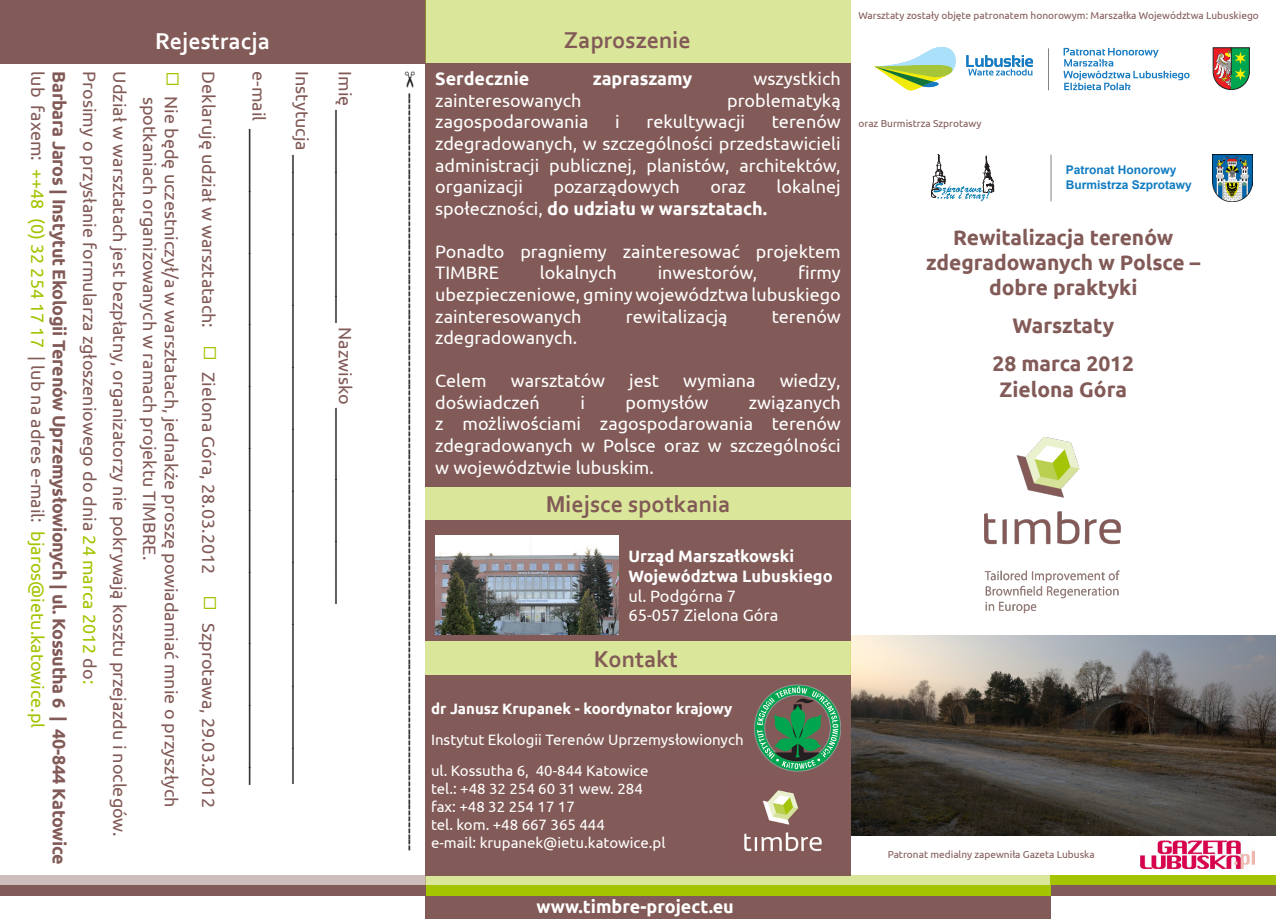
<style>
.page{position:relative;width:1276px;height:919px;background:#fff}
.page>*{position:absolute;margin:0;border:0;box-sizing:border-box;transform-origin:0 0}
.t1{font:700 24px "Corbel";color:#825a57}
.t2{font:700 24px "Corbel";color:#fff}
.t3{font:700 21px/25.2px "Ubuntu";color:#825a57;text-align:center}
.t4{font:19.5px "Ubuntu";color:#231f20}
.t5{font:18px/21.6px "Ubuntu";color:#fff;text-align:justify}
.t6{font:18px "Ubuntu";color:#825a57}
.t7{font:18px "Ubuntu";color:#231f20}
.t8{font:700 18px/21.6px "Ubuntu";letter-spacing:-.02em;color:#825a57}
.t9{font:700 18px "Ubuntu";color:#fff}
.t10{font:700 16.5px/19.8px "Ubuntu";color:#fff}
.t11{font:16.5px "Ubuntu";color:#fff}
.t12{font:15px/18px "Ubuntu";color:#fff}
.t13{font:700 15px "Ubuntu";color:#fff}
.t14{font:700 12px/14.4px "Arial";color:#117cc1}
.t15{font:10.2px "Ubuntu";color:#825a57}
.s1{font-weight:400;color:#a4c300}
.s2{font-weight:400}
.s3{color:#a4c300}
.s4{color:#825a57}
</style>
<div class="page">
<img style="left:850px;top:635px;width:426px;height:200px">
<div style="left:0;top:0;width:425px;height:64px;background:#825a57"></div>
<div style="left:1050px;top:875px;width:226px;height:10px;background:#a4c300"></div>
<div style="left:425px;top:875px;width:625px;height:10px;background:#dae79a"></div>
<div style="left:0;top:875px;width:425px;height:10px;background:#cdbdbc"></div>
<div style="left:1050px;top:885px;width:226px;height:10px;background:#825a57"></div>
<div style="left:425px;top:885px;width:625px;height:10px;background:#a4c300"></div>
<div style="left:0;top:885px;width:425px;height:10px;background:#825a57"></div>
<div style="left:425px;top:895px;width:625px;height:23px;background:#825a57"></div>
<div style="left:425px;top:0;width:425px;height:64px;background:#dae79a"></div>
<div style="left:425px;top:487px;width:425px;height:33px;background:#dae79a"></div>
<div style="left:425px;top:640px;width:425px;height:35px;background:#dae79a"></div>
<div style="left:425px;top:520px;width:425px;height:120px;background:#825a57"></div>
<div style="left:425px;top:64px;width:425px;height:423px;background:#825a57"></div>
<div style="left:425px;top:675px;width:425px;height:200px;background:#825a57"></div>
<img style="left:950px;top:437px;width:203px;height:203px">
<img style="left:744px;top:790px;width:78px;height:62px">
<img style="left:435px;top:535px;width:184px;height:99px">
<hr style="left:1048px;top:48px;width:1px;height:42px;background:#808285">
<svg style="left:1212px;top:47px;width:37px;height:43px;background:#7e8d5e"></svg>
<svg style="left:1063px;top:48px;width:126px;height:42px"></svg>
<svg style="left:966px;top:55px;width:67px;height:21px"></svg>
<svg style="left:874px;top:46px;width:82px;height:45px"></svg>
<img style="left:1212px;top:155px;width:40px;height:46px">
<svg style="left:931px;top:155px;width:63px;height:46px"></svg>
<hr style="left:1050px;top:155px;width:1px;height:46px;background:#808285">
<img style="left:1140px;top:840px;width:114px;height:28px">
<svg style="left:754px;top:684px;width:86px;height:87px"></svg>
<p class="t6" style="left:49px;top:71px;width:91px;rotate:90deg">lub faxem:</p>
<p class="t8" style="left:70px;top:169px;width:697px;text-indent:-98px;rotate:90deg">Barbara Jaros | Instytut Ekologii Terenów Uprzemysłowionych | ul. Kossutha 6 | 40-844 Katowice <span class="s1">++48 (0) 32 254 17 17</span> <span class="s2">| lub na adres e-mail:</span> <span class="s1">bjaros@ietu.katowice.pl</span></p>
<p class="t6" style="left:100px;top:71px;width:614px;rotate:90deg">Prosimy o przysłanie formularza zgłoszeniowego do dnia <span class="s3">24 marca 2012</span> do<span class="s3">:</span></p>
<p class="t6" style="left:130px;top:71px;width:766px;rotate:90deg">Udział w warsztatach jest bezpłatny, organizatorzy nie pokrywają kosztu przejazdu i noclegów.</p>
<p class="t2" style="left:155px;top:26px;width:116px">Rejestracja</p>
<p class="t1" style="left:564px;top:25px;width:129px">Zaproszenie</p>
<p class="t6" style="left:160px;top:97px;width:464px;rotate:90deg">spotkaniach organizowanych w ramach projektu TIMBRE.</p>
<p class="t6" style="left:182px;top:96px;width:712px;rotate:90deg">Nie będę uczestniczył/a w warsztatach, jednakże proszę powiadamiać mnie o przyszłych</p>
<p class="t6" style="left:219px;top:71px;width:258px;rotate:90deg">Deklaruję udział w warsztatach:</p>
<p class="t6" style="left:219px;top:372px;width:204px;rotate:90deg">Zielona Góra, 28.03.2012</p>
<p class="t6" style="left:219px;top:623px;width:186px;rotate:90deg">Szprotawa, 29.03.2012</p>
<p class="t7" style="left:270px;top:71px;width:715px;rotate:90deg"><span class="s4">e-mail</span> __________________________________________________________________________</p>
<p class="t7" style="left:313px;top:71px;width:714px;rotate:90deg"><span class="s4">Instytucja</span> _______________________________________________________________________</p>
<p class="t7" style="left:356px;top:71px;width:533px;rotate:90deg"><span class="s4">Imię</span> ________________________ <span class="s4">Nazwisko</span> ______________________</p>
<p class="t4" style="left:422px;top:93px;width:759px;rotate:90deg">----------------------------------------------------------------------------------------------------------------------------------</p>
<p class="t9" style="left:435px;top:68px;width:96px">Serdecznie</p>
<p class="t9" style="left:593px;top:68px;width:101px">zapraszamy</p>
<p class="t5" style="left:753px;top:67px;width:89px">wszystkich</p>
<p class="t5" style="left:435px;top:89px;width:148px">zainteresowanych</p>
<p class="t5" style="left:727px;top:89px;width:115px">problematyką</p>
<p class="t5" style="left:435px;top:111px;width:155px">zagospodarowania</p>
<p class="t5" style="left:615px;top:111px;width:6px">i</p>
<p class="t5" style="left:646px;top:111px;width:100px">rekultywacji</p>
<p class="t5" style="left:435px;top:111px;width:407px;text-indent:337px">terenów zdegradowanych, w szczególności przedstawicieli administracji publicznej, planistów, architektów, organizacji</p>
<p class="t5" style="left:553px;top:175px;width:128px">pozarządowych</p>
<p class="t5" style="left:710px;top:175px;width:37px">oraz</p>
<p class="t5" style="left:776px;top:175px;width:66px">lokalnej</p>
<p class="t9" style="left:435px;top:197px;width:333px"><span class="s2">społeczności,</span> do udziału w warsztatach.</p>
<p class="t5" style="left:435px;top:240px;width:407px">Ponadto pragniemy zainteresować projektem<br>TIMBRE</p>
<p class="t5" style="left:435px;top:261px;width:407px;text-indent:363px">firmy ubezpieczeniowe, gminy województwa lubuskiego zainteresowanych</p>
<p class="t5" style="left:540px;top:261px;width:78px">lokalnych</p>
<p class="t5" style="left:658px;top:261px;width:101px">inwestorów,</p>
<p class="t5" style="left:626px;top:305px;width:103px">rewitalizacją</p>
<p class="t5" style="left:772px;top:305px;width:70px">terenów</p>
<p class="t5" style="left:435px;top:326px;width:143px">zdegradowanych.</p>
<p class="t5" style="left:435px;top:369px;width:53px">Celem</p>
<p class="t5" style="left:511px;top:369px;width:96px">warsztatów</p>
<p class="t5" style="left:629px;top:369px;width:31px">jest</p>
<p class="t5" style="left:683px;top:369px;width:74px">wymiana</p>
<p class="t5" style="left:779px;top:369px;width:63px">wiedzy,</p>
<p class="t5" style="left:435px;top:391px;width:106px">doświadczeń</p>
<p class="t5" style="left:580px;top:391px;width:6px">i</p>
<p class="t5" style="left:625px;top:391px;width:84px">pomysłów</p>
<p class="t5" style="left:435px;top:391px;width:407px;text-indent:313px">związanych z możliwościami zagospodarowania terenów zdegradowanych w Polsce oraz w szczególności w województwie lubuskim.</p>
<p class="t1" style="left:546px;top:489px;width:186px">Miejsce spotkania</p>
<p class="t10" style="left:628px;top:546px;width:206px">Urząd Marszałkowski<br>Województwa Lubuskiego</p>
<p class="t11" style="left:628px;top:585px;width:109px">ul. Podgórna 7</p>
<p class="t11" style="left:628px;top:605px;width:152px">65-057 Zielona Góra</p>
<p class="t1" style="left:594px;top:644px;width:86px">Kontakt</p>
<p class="t13" style="left:431px;top:700px;width:303px">dr Janusz Krupanek - koordynator krajowy</p>
<p class="t12" style="left:431px;top:730px;width:314px">Instytut Ekologii Terenów Uprzemysłowionych</p>
<p class="t12" style="left:431px;top:761px;width:236px">ul. Kossutha 6, 40-844 Katowice tel.: +48 32 254 60 31 wew. 284 fax: +48 32 254 17 17<br>tel. kom. +48 667 365 444<br>e-mail: krupanek@ietu.katowice.pl</p>
<p class="t9" style="left:536px;top:895px;width:199px">www.timbre-project.eu</p>
<p class="t15" style="left:858px;top:9px;width:402px">Warsztaty zostały objęte patronatem honorowym: Marszałka Województwa Lubuskiego</p>
<p class="t15" style="left:858px;top:117px;width:124px">oraz Burmistrza Szprotawy</p>
<p class="t14" style="left:1066px;top:163px;width:128px">Patronat Honorowy<br>Burmistrza Szprotawy</p>
<p class="t3" style="left:926px;top:224px;width:276px">Rewitalizacja terenów zdegradowanych w Polsce – dobre praktyki</p>
<p class="t3" style="left:1012px;top:313px;width:103px">Warsztaty</p>
<p class="t3" style="left:992px;top:351px;width:143px">28 marca 2012<br>Zielona Góra</p>
<p class="t15" style="left:887px;top:848px;width:209px">Patronat medialny zapewniła Gazeta Lubuska</p>
</div>
